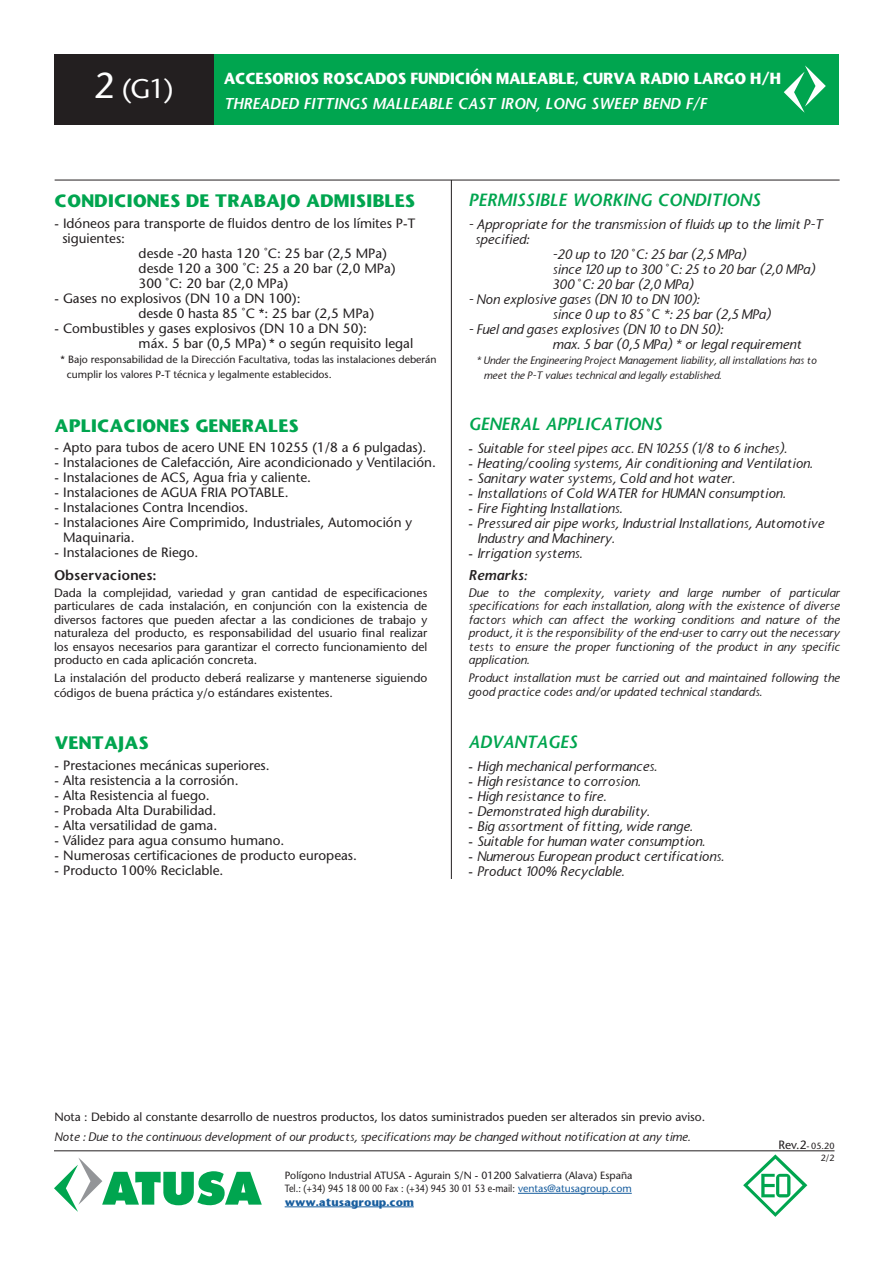
<style>
.page{position:relative;width:893px;height:1263px;background:#fff}
.page>*{position:absolute;margin:0;border:0;box-sizing:border-box;transform-origin:0 0}
.t1{font:500 27px "Stone Sans Std";color:#fff}
.t2{font:700 16.8px "Stone Sans";color:#00a54f}
.t3{font:italic 16.8px "Stone Sans Semi Boold";color:#00a54f}
.t4{font:700 15px "Stone Sans";letter-spacing:-.02em;color:#fff;scale:.94 1}
.t5{font:italic 15px "Stone Sans Semi Boold";color:#fff}
.t6{font:italic 500 13.5px/15px "Stone Sans";color:#231f20}
.t7{font:500 13.5px/15px "Stone Sans Std";color:#231f20}
.t8{font:13.5px "Stone Sans Semi Boold";color:#231f20}
.FT-ATUSA-Nota-Superi{font:italic 13.5px "Stone Sans Semi Boold";color:#231f20}
.t9{font:500 12px/13.5px "Stone Sans Std";color:#231f20;text-align:justify}
.FT-ATUSA-Nota-Superi-2{font:italic 500 12px/13.5px "Stone Sans";color:#231f20;text-align:justify}
.t10{font:500 10.5px "Stone Sans Std";color:#231f20}
.t11{font:italic 500 10.5px "Stone Sans";color:#231f20}
.t12{font:500 10.5px "Stone Sans Std";color:#231f20;scale:.86 1}
.t13{font:700 10.5px "Stone Sans";color:#175d9e}
.t14{font:500 9px "Stone Sans Std";color:#231f20}
.s1{font-size:36px}
.s2{font-family:"Stone Sans Std";font-style:normal}
.s3{color:#175d9e}
.s4{font-size:12px}
</style>
<div class="page">
<hr style="left:54px;top:1150px;width:780px;height:1px;background:#231f20">
<svg style="left:54px;top:1158px;width:208px;height:54px"></svg>
<hr style="left:518px;top:1193px;width:114px;height:1px;background:#175d9e">
<hr style="left:285px;top:1206px;width:129px;height:1px;background:#175d9e">
<svg style="left:743px;top:1154px;width:64px;height:63px"></svg>
<div style="left:54px;top:54px;width:227px;height:70px;background:#231f20"></div>
<div style="left:214px;top:54px;width:625px;height:70px;background:#00a54f"></div>
<svg style="left:784px;top:65px;width:42px;height:48px"></svg>
<hr style="left:451px;top:180px;width:1px;height:699px;background:#231f20">
<hr style="left:55px;top:180px;width:785px;height:1px;background:#231f20">
<p class="t1" style="left:94px;top:73px;width:81px"><span class="s1">2</span> (G1)</p>
<p class="t4" style="left:224px;top:68px;width:594px">ACCESORIOS ROSCADOS FUNDICIÓN MALEABLE, CURVA RADIO LARGO H/H</p>
<p class="t5" style="left:224px;top:94px;width:484px">THREADED FITTINGS MALLEABLE CAST IRON, LONG SWEEP BEND F/F</p>
<p class="t2" style="left:55px;top:189px;width:362px">CONDICIONES DE TRABAJO ADMISIBLES</p>
<p class="t3" style="left:469px;top:189px;width:293px">PERMISSIBLE WORKING CONDITIONS</p>
<p class="t7" style="left:55px;top:216px;width:362px">- Idóneos para transporte de fluidos dentro de los límites P-T</p>
<p class="t7" style="left:62px;top:231px;width:64px">siguientes:</p>
<p class="t7" style="left:139px;top:246px;width:250px">desde -20 hasta 120 ˚C: 25 bar (2,5 MPa)</p>
<p class="t7" style="left:139px;top:261px;width:258px">desde 120 a 300 ˚C: 25 a 20 bar (2,0 MPa)</p>
<p class="t7" style="left:139px;top:276px;width:151px">300 ˚C: 20 bar (2,0 MPa)</p>
<p class="t7" style="left:55px;top:291px;width:247px">- Gases no explosivos (DN 10 a DN 100):</p>
<p class="t7" style="left:139px;top:306px;width:237px">desde 0 hasta 85 ˚C *: 25 bar (2,5 MPa)</p>
<p class="t7" style="left:55px;top:321px;width:314px">- Combustibles y gases explosivos (DN 10 a DN 50):</p>
<p class="t7" style="left:139px;top:336px;width:276px">máx. 5 bar (0,5 MPa) * o según requisito legal</p>
<p class="t10" style="left:61px;top:353px;width:377px">* Bajo responsabilidad de la Dirección Facultativa, todas las instalaciones deberán</p>
<p class="t10" style="left:67px;top:368px;width:267px">cumplir los valores P-T técnica y legalmente establecidos.</p>
<p class="t6" style="left:469px;top:217px;width:356px">- Appropriate for the transmission of fluids up to the limit P-T</p>
<p class="t6" style="left:475px;top:232px;width:55px">specified:</p>
<p class="t6" style="left:553px;top:247px;width:195px">-20 up to 120 <span class="s2">˚</span>C: 25 bar (2,5 MPa)</p>
<p class="t6" style="left:553px;top:262px;width:264px">since 120 up to 300 <span class="s2">˚</span>C: 25 to 20 bar (2,0 MPa)</p>
<p class="t6" style="left:553px;top:277px;width:142px">300 <span class="s2">˚</span>C: 20 bar (2,0 MPa)</p>
<p class="t6" style="left:469px;top:292px;width:232px">- Non explosive gases (DN 10 to DN 100):</p>
<p class="t6" style="left:553px;top:307px;width:220px">since 0 up to 85 <span class="s2">˚</span>C *: 25 bar (2,5 MPa)</p>
<p class="t6" style="left:469px;top:322px;width:256px">- Fuel and gases explosives (DN 10 to DN 50):</p>
<p class="t6" style="left:553px;top:337px;width:251px">max. 5 bar (0,5 MPa) * or legal requirement</p>
<p class="t11" style="left:476px;top:354px;width:342px">* Under the Engineering Project Management liability, all installations has to</p>
<p class="t11" style="left:484px;top:369px;width:239px">meet the P-T values technical and legally established.</p>
<p class="t2" style="left:55px;top:414px;width:246px">APLICACIONES GENERALES</p>
<p class="t7" style="left:55px;top:439px;width:373px">- Apto para tubos de acero UNE EN 10255 (1/8 a 6 pulgadas).</p>
<p class="t7" style="left:55px;top:454px;width:383px">- Instalaciones de Calefacción, Aire acondicionado y Ventilación.</p>
<p class="t7" style="left:55px;top:469px;width:258px">- Instalaciones de ACS, Agua fria y caliente.</p>
<p class="t7" style="left:55px;top:484px;width:235px">- Instalaciones de AGUA FRIA POTABLE.</p>
<p class="t7" style="left:55px;top:499px;width:195px">- Instalaciones Contra Incendios.</p>
<p class="t7" style="left:63px;top:514px;width:351px;text-indent:-9px">- Instalaciones Aire Comprimido, Industriales, Automoción y<br>Maquinaria.</p>
<p class="t7" style="left:55px;top:544px;width:145px">- Instalaciones de Riego.</p>
<p class="t8" style="left:54px;top:567px;width:104px">Observaciones:</p>
<p class="t9" style="left:54px;top:586px;width:375px">Dada la complejidad, variedad y gran cantidad de especificaciones particulares de cada instalación, en conjunción con la existencia de diversos factores que pueden afectar a las condiciones de trabajo y naturaleza del producto, es responsabilidad del usuario final realizar los ensayos necesarios para garantizar el correcto funcionamiento del producto en cada aplicación concreta.</p>
<p class="t9" style="left:54px;top:671px;width:375px;line-height:15px">La instalación del producto deberá realizarse y mantenerse siguiendo códigos de buena práctica y/o estándares existentes.</p>
<p class="t2" style="left:55px;top:731px;width:96px">VENTAJAS</p>
<p class="t7" style="left:55px;top:758px;width:217px">- Prestaciones mecánicas superiores.</p>
<p class="t7" style="left:55px;top:773px;width:186px">- Alta resistencia a la corrosión.</p>
<p class="t7" style="left:55px;top:788px;width:157px">- Alta Resistencia al fuego.</p>
<p class="t7" style="left:55px;top:803px;width:163px">- Probada Alta Durabilidad.</p>
<p class="t7" style="left:55px;top:818px;width:164px">- Alta versatilidad de gama.</p>
<p class="t7" style="left:55px;top:833px;width:231px">- Válidez para agua consumo humano.</p>
<p class="t7" style="left:55px;top:848px;width:304px">- Numerosas certificaciones de producto europeas.</p>
<p class="t7" style="left:55px;top:863px;width:170px">- Producto 100% Reciclable.</p>
<p class="t3" style="left:469px;top:413px;width:195px">GENERAL APPLICATIONS</p>
<p class="t6" style="left:469px;top:440px;width:320px"><span class="s2">-</span> Suitable for steel pipes acc. EN 10255 (1/8 to 6 inches).</p>
<p class="t6" style="left:469px;top:455px;width:346px"><span class="s2">-</span> Heating/cooling systems, Air conditioning and Ventilation.</p>
<p class="t6" style="left:469px;top:470px;width:268px"><span class="s2">-</span> Sanitary water systems, Cold and hot water.</p>
<p class="t6" style="left:469px;top:485px;width:318px"><span class="s2">-</span> Installations of Cold WATER for HUMAN consumption.</p>
<p class="t6" style="left:469px;top:500px;width:155px"><span class="s2">-</span> Fire Fighting Installations.</p>
<p class="t6" style="left:477px;top:515px;width:348px;text-indent:-9px"><span class="s2">-</span> Pressured air pipe works, Industrial Installations, Automotive<br>Industry and Machinery.</p>
<p class="t6" style="left:469px;top:545px;width:115px"><span class="s2">-</span> Irrigation systems.</p>
<p class="FT-ATUSA-Nota-Superi" style="left:469px;top:567px;width:60px">Remarks:</p>
<p class="FT-ATUSA-Nota-Superi-2" style="left:469px;top:586px;width:373px">Due to the complexity, variety and large number of particular specifications for each installation, along with the existence of diverse factors which can affect the working conditions and nature of the product, it is the responsibility of the end-user to carry out the necessary tests to ensure the proper functioning of the product in any specific application.</p>
<p class="FT-ATUSA-Nota-Superi-2" style="left:469px;top:671px;width:373px">Product installation must be carried out and maintained following the good practice codes and/or updated technical standards.</p>
<p class="t3" style="left:469px;top:731px;width:110px">ADVANTAGES</p>
<p class="t6" style="left:469px;top:759px;width:190px"><span class="s2">-</span> High mechanical performances.</p>
<p class="t6" style="left:469px;top:774px;width:174px"><span class="s2">-</span> High resistance to corrosion.</p>
<p class="t6" style="left:469px;top:789px;width:139px"><span class="s2">-</span> High resistance to fire.</p>
<p class="t6" style="left:469px;top:804px;width:183px"><span class="s2">-</span> Demonstrated high durability.</p>
<p class="t6" style="left:469px;top:819px;width:226px"><span class="s2">-</span> Big assortment of fitting, wide range.</p>
<p class="t6" style="left:469px;top:834px;width:238px"><span class="s2">-</span> Suitable for human water consumption.</p>
<p class="t6" style="left:469px;top:849px;width:257px"><span class="s2">-</span> Numerous European product certifications.</p>
<p class="t6" style="left:469px;top:864px;width:157px"><span class="s2">-</span> Product 100% Recyclable.</p>
<p class="t9" style="left:54px;top:1110px;width:652px">Nota : Debido al constante desarrollo de nuestros productos, los datos suministrados pueden ser alterados sin previo aviso.</p>
<p class="FT-ATUSA-Nota-Superi-2" style="left:54px;top:1130px;width:637px">Note : Due to the continuous development of our products, specifications may be changed without notification at any time.</p>
<p class="t10" style="left:285px;top:1169px;width:349px">Polígono Industrial ATUSA - Agurain S/N - 01200 Salvatierra (Alava) España</p>
<p class="t12" style="left:285px;top:1182px;width:405px">Tel.: (+34) 945 18 00 00 Fax : (+34) 945 30 01 53 e-mail: <span class="s3">ventas@atusagroup.com</span></p>
<p class="t13" style="left:285px;top:1195px;width:131px">www.atusagroup.com</p>
<p class="t14" style="left:778px;top:1140px;width:58px"><span class="s4">Rev.2</span>- 05.20</p>
<p class="t14" style="left:821px;top:1153px;width:15px">2/2</p>
</div>
